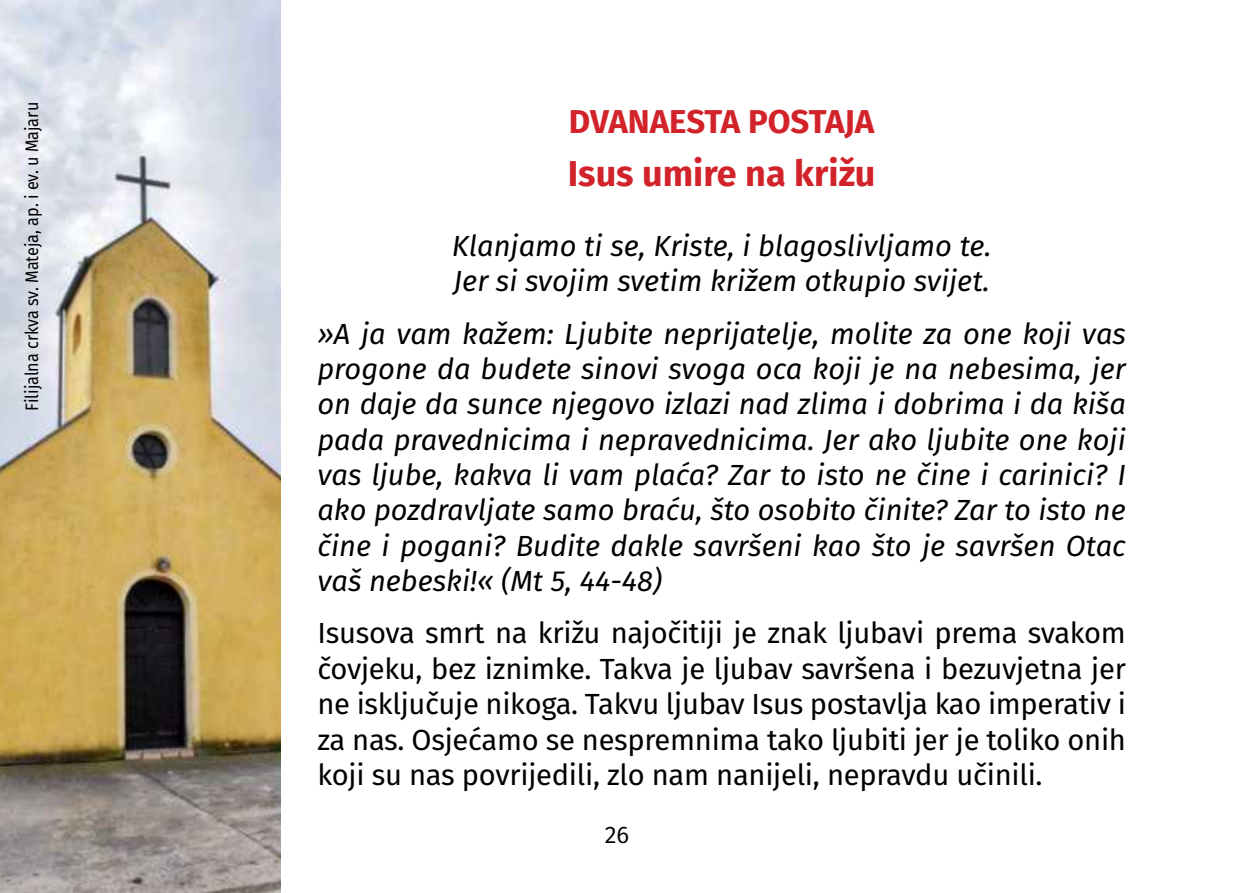
<style>
.page{position:relative;width:1234px;height:893px;background:#fff}
.page>*{position:absolute;margin:0;border:0;box-sizing:border-box;transform-origin:0 0}
.t1{font:700 36px "Fira Sans";color:#d2232a}
.t2{font:700 33px "Fira Sans";letter-spacing:-.005em;color:#d2232a}
.t3{font:italic 29.1px/35.4px "Fira Sans";color:#000}
.t4{font:29.1px/35.4px "Fira Sans";letter-spacing:-.01em;color:#000;text-align:justify}
.t5{font:24px "Fira Sans";color:#000}
.t6{font:18px "Fira Sans";color:#000;scale:.9 1}
</style>
<div class="page">
<img style="left:0;top:0;width:281px;height:893px">
<p class="t6" style="left:18px;top:411px;width:344px;rotate:-90deg">Filijalna crkva sv. Mateja, ap. i ev. u Majaru</p>
<p class="t2" style="left:568px;top:94px;width:307px">DVANAESTA POSTAJA</p>
<p class="t1" style="left:567px;top:143px;width:309px">Isus umire na križu</p>
<p class="t3" style="left:452px;top:227px;width:541px">Klanjamo ti se, Kriste, i blagoslivljamo te.<br>Jer si svojim svetim križem otkupio svijet.</p>
<p class="t3" style="left:317px;top:315px;width:809px;text-align:justify">»A ja vam kažem: Ljubite neprijatelje, molite za one koji vas progone da budete sinovi svoga oca koji je na nebesima, jer on daje da sunce njegovo izlazi nad zlima i dobrima i da kiša pada pravednicima i nepravednicima. Jer ako ljubite one koji vas ljube, kakva li vam plaća? Zar to isto ne čine i carinici? I ako pozdravljate samo braću, što osobito činite? Zar to isto ne čine i pogani? Budite dakle savršeni kao što je savršen Otac vaš nebeski!« (Mt 5, 44-48)</p>
<p class="t4" style="left:317px;top:615px;width:809px">Isusova smrt na križu najočitiji je znak ljubavi prema svakom čovjeku, bez iznimke. Takva je ljubav savršena i bezuvjetna jer ne isključuje nikoga. Takvu ljubav Isus postavlja kao imperativ i za nas. Osjećamo se nespremnima tako ljubiti jer je toliko onih koji su nas povrijedili, zlo nam nanijeli, nepravdu učinili.</p>
<p class="t5" style="left:604px;top:817px;width:26px">26</p>
</div>
